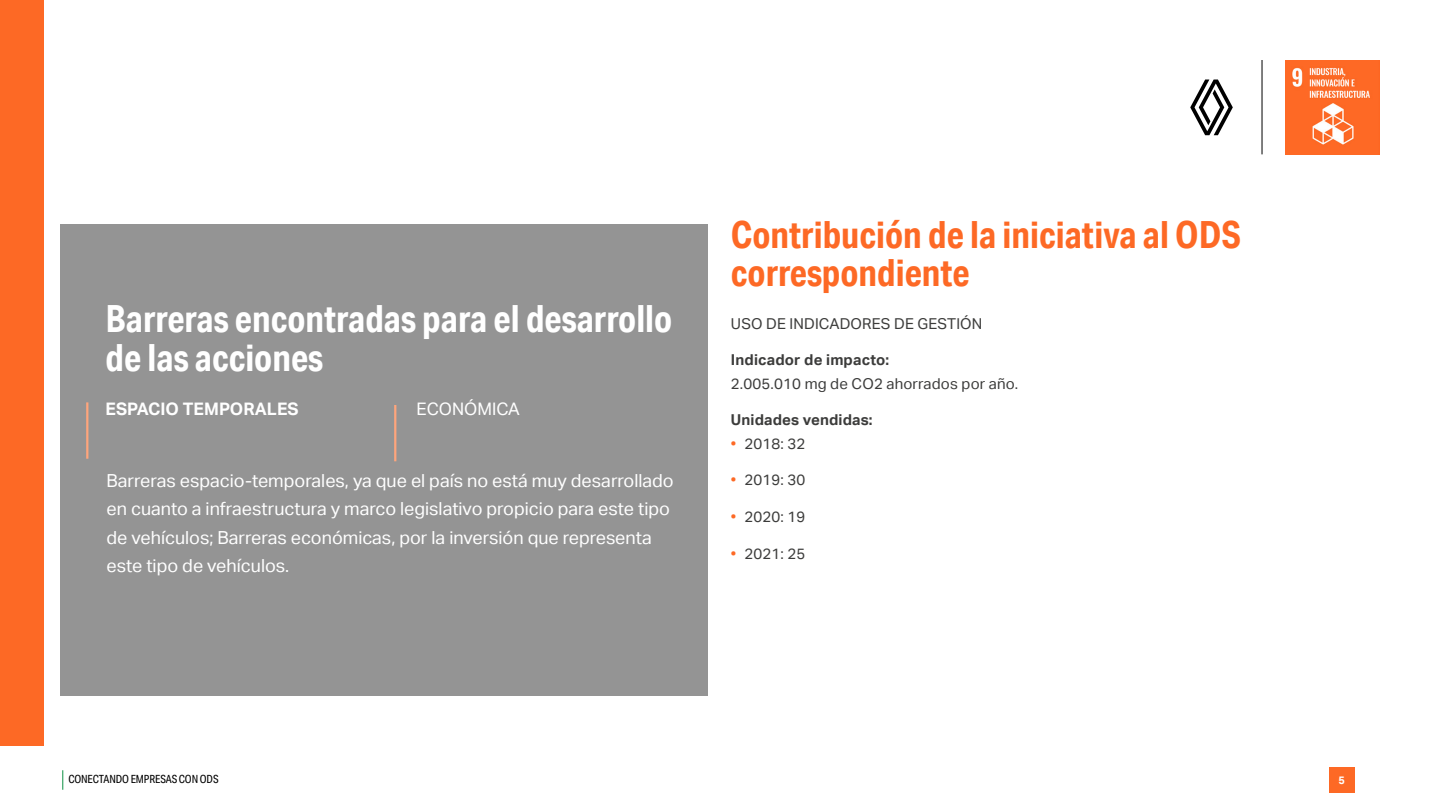
<style>
.page{position:relative;width:1440px;height:810px;background:#fff}
.page>*{position:absolute;margin:0;border:0;box-sizing:border-box;transform-origin:0 0}
.t1{font:700 37.5px/38.2px "Aktiv Grotesk Cd";color:#fff}
.t2{font:700 37.5px/38.2px "Aktiv Grotesk Cd";color:#fd6925}
.t3{font:18px/28.5px "Aktiv Grotesk";color:#fff}
.t4{font:700 17.25px "Aktiv Grotesk";color:#fff}
.t5{font:17.25px "Aktiv Grotesk";color:#fff}
.t6{font:15px "Aktiv Grotesk";letter-spacing:.01em;color:#3c3c3b}
.t7{font:700 15px "Aktiv Grotesk";letter-spacing:.01em;color:#3c3c3b}
.t8{font:11.25px "Aktiv Grotesk Cd";letter-spacing:-.01em;color:#000}
.t9{font:700 10.88px "Aktiv Grotesk";color:#fff}
.s1{color:#fd6925}
</style>
<div class="page">
<svg style="left:62px;top:770px;width:1px;height:20px"></svg>
<div style="left:1329px;top:767px;width:25px;height:26px;background:#fd6925"></div>
<img style="left:1285px;top:60px;width:95px;height:95px">
<hr style="left:1262px;top:60px;width:1px;height:94px;background:#000">
<svg style="left:1190px;top:80px;width:43px;height:55px"></svg>
<div style="left:0;top:0;width:44px;height:746px;background:#fd6925"></div>
<div style="left:60px;top:225px;width:648px;height:471px;background:#949494"></div>
<hr style="left:86px;top:402px;width:2px;height:57px;background:#fea57c">
<hr style="left:394px;top:405px;width:2px;height:56px;background:#fea57c">
<h1 class="t1" style="left:106px;top:299px;width:568px">Barreras encontradas para el desarrollo de las acciones</h1>
<p class="t5" style="left:416px;top:399px;width:105px">ECONÓMICA</p>
<p class="t4" style="left:106px;top:399px;width:195px">ESPACIO TEMPORALES</p>
<p class="t3" style="left:106px;top:466px;width:569px">Barreras espacio-temporales, ya que el país no está muy desarrollado en cuanto a infraestructura y marco legislativo propicio para este tipo de vehículos; Barreras económicas, por la inversión que representa este tipo de vehículos.</p>
<h1 class="t2" style="left:731px;top:215px;width:512px">Contribución de la iniciativa al ODS correspondiente</h1>
<p class="t6" style="left:731px;top:315px;width:253px">USO DE INDICADORES DE GESTIÓN</p>
<p class="t7" style="left:731px;top:351px;width:160px">Indicador de impacto:</p>
<p class="t6" style="left:731px;top:375px;width:289px">2.005.010 mg de CO2 ahorrados por año.</p>
<p class="t7" style="left:731px;top:411px;width:143px">Unidades vendidas:</p>
<p class="t6" style="left:731px;top:435px;width:76px"><span class="s1">•</span> 2018: 32</p>
<p class="t6" style="left:731px;top:471px;width:76px"><span class="s1">•</span> 2019: 30</p>
<p class="t6" style="left:731px;top:508px;width:76px"><span class="s1">•</span> 2020: 19</p>
<p class="t6" style="left:731px;top:545px;width:76px"><span class="s1">•</span> 2021: 25</p>
<p class="t8" style="left:68px;top:773px;width:152px">CONECTANDO EMPRESAS CON ODS</p>
<p class="t9" style="left:1338px;top:774px;width:8px">5</p>
</div>
